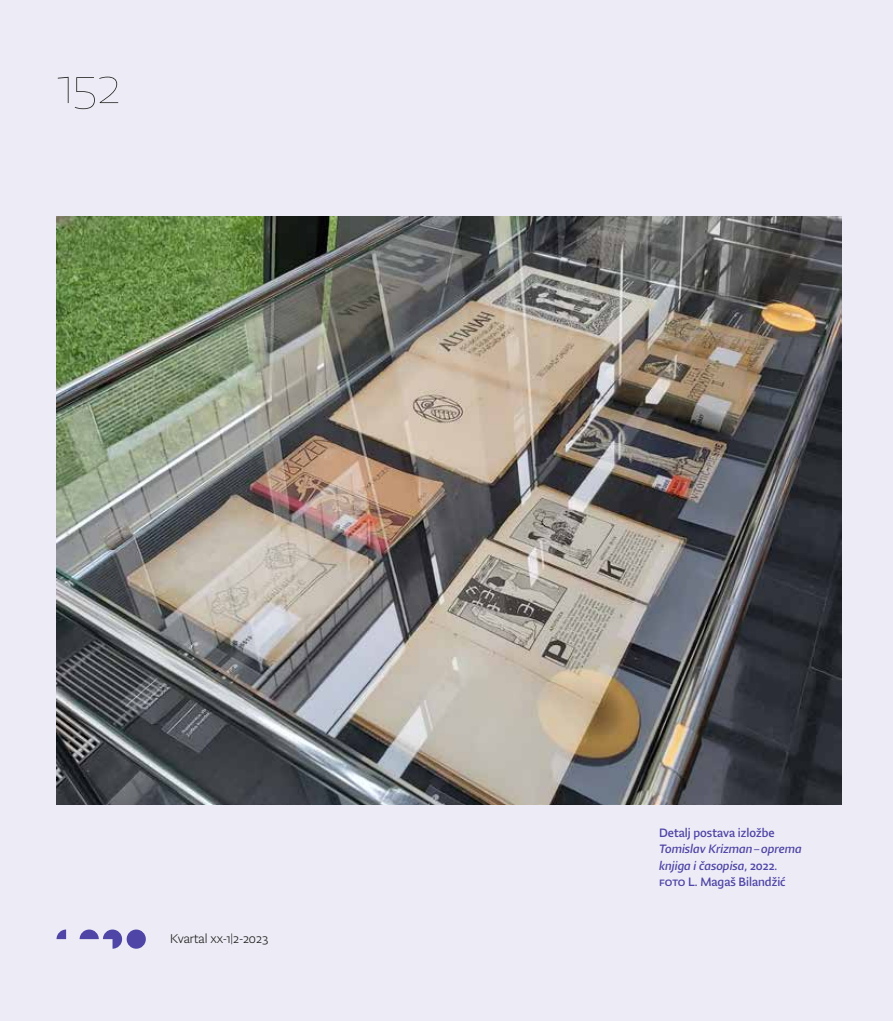
<style>
.page{position:relative;width:893px;height:1021px;background:#fff}
.page>*{position:absolute;margin:0;border:0;box-sizing:border-box;transform-origin:0 0}
.t1{font:55.35px "Lumin Sans Std Hair";color:#1d1d1b}
.t2{font:300 14.1px "Lumin Sans Std";color:#1d1d1b}
.t3{font:italic 13.5px/16.5px "Lumin Sans Std";color:#4f45a6}
.t4{font:13.5px "Lumin Sans Std";color:#4f45a6}
.s1{font-style:normal}
</style>
<div class="page">
<div style="left:0;top:0;width:893px;height:1020px;background:#edecf6"></div>
<img style="left:57px;top:216px;width:785px;height:589px">
<div style="left:127px;top:929px;width:19px;height:19px;background:#4f45a6;border-radius:50%"></div>
<svg style="left:80px;top:929px;width:42px;height:19px"></svg>
<svg style="left:57px;top:929px;width:9px;height:10px"></svg>
<h1 class="t1" style="left:57px;top:56px;width:65px">152</h1>
<p class="t2" style="left:170px;top:931px;width:100px">Kvartal xx-1|2-2023</p>
<p class="t4" style="left:659px;top:825px;width:117px">Detalj postava izložbe</p>
<p class="t3" style="left:659px;top:840px;width:144px">Tomislav Krizman–oprema knjiga i časopisa<span class="s1">, 2022. foto L. Magaš Bilandžić</span></p>
</div>
